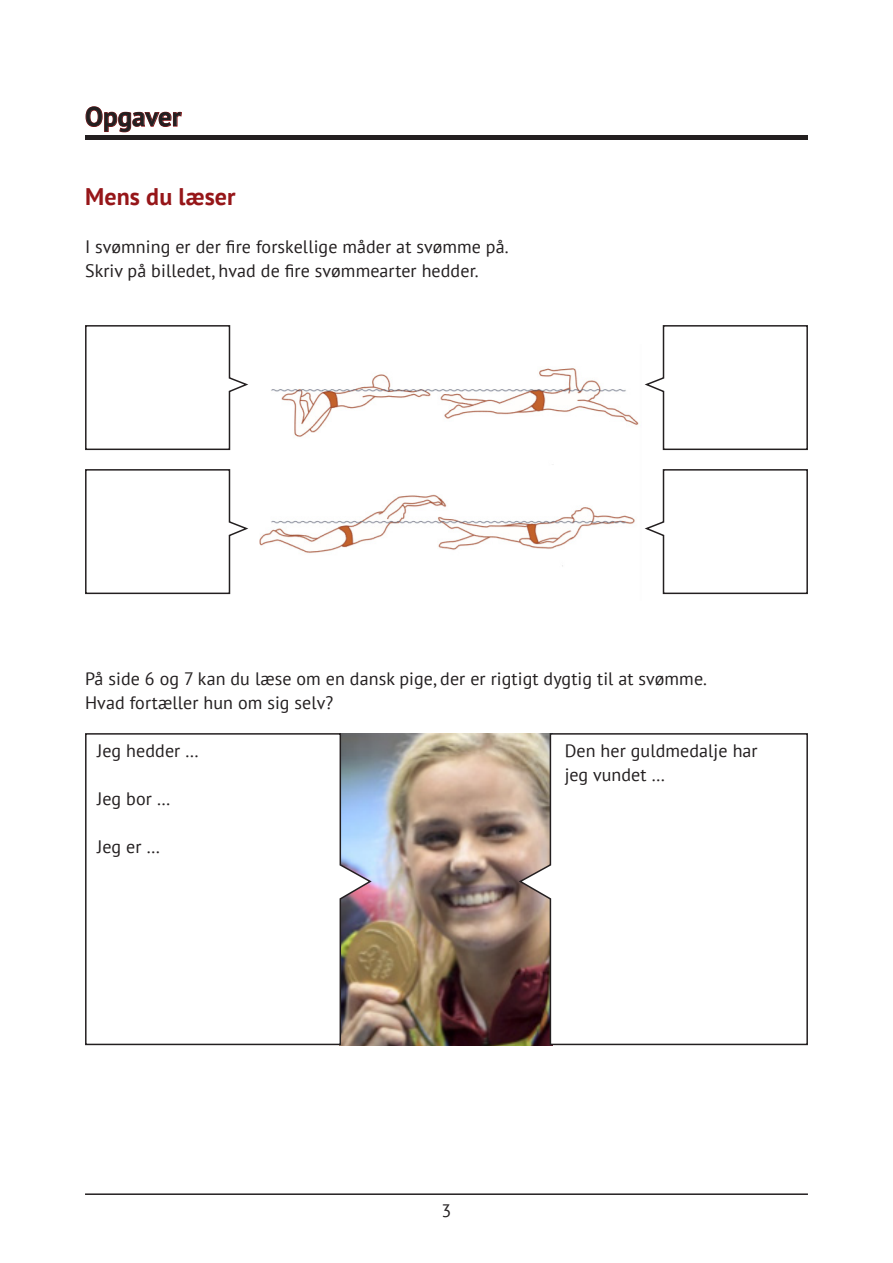
<style>
.page{position:relative;width:893px;height:1263px;background:#fff}
.page>*{position:absolute;margin:0;border:0;box-sizing:border-box;transform-origin:0 0}
.t1{font:700 27px "PT Sans";color:#231f20}
.Rubrik{font:700 24px "PT Sans";letter-spacing:.005em;color:#961619}
.Brødtekst{font:18px/24px "PT Sans";letter-spacing:.005em;color:#231f20}
</style>
<div class="page">
<hr style="left:85px;top:1193px;width:723px;height:2px;background:#231f20">
<hr style="left:85px;top:136px;width:723px;height:4px;background:#231f20">
<svg style="left:85px;top:106px;width:97px;height:27px"></svg>
<img style="left:373px;top:733px;width:144px;height:312px">
<svg style="left:85px;top:733px;width:288px;height:313px"></svg>
<svg style="left:517px;top:733px;width:291px;height:313px"></svg>
<img style="left:259px;top:368px;width:380px;height:199px">
<svg style="left:85px;top:325px;width:163px;height:126px"></svg>
<svg style="left:644px;top:325px;width:164px;height:126px"></svg>
<svg style="left:85px;top:469px;width:163px;height:126px"></svg>
<svg style="left:644px;top:469px;width:164px;height:126px"></svg>
<h1 class="t1" style="left:85px;top:99px;width:98px">Opgaver</h1>
<p class="Rubrik" style="left:85px;top:181px;width:152px">Mens du læser</p>
<p class="Brødtekst" style="left:85px;top:234px;width:425px">I svømning er der fire forskellige måder at svømme på.</p>
<p class="Brødtekst" style="left:85px;top:258px;width:395px">Skriv på billedet, hvad de fire svømmearter hedder.</p>
<p class="Brødtekst" style="left:85px;top:666px;width:623px">På side 6 og 7 kan du læse om en dansk pige, der er rigtigt dygtig til at svømme.</p>
<p class="Brødtekst" style="left:85px;top:690px;width:250px">Hvad fortæller hun om sig selv?</p>
<p class="Brødtekst" style="left:565px;top:738px;width:195px">Den her guldmedalje har jeg vundet …</p>
<p class="Brødtekst" style="left:97px;top:738px;width:103px">Jeg hedder …</p>
<p class="Brødtekst" style="left:97px;top:786px;width:75px">Jeg bor …</p>
<p class="Brødtekst" style="left:97px;top:834px;width:64px">Jeg er …</p>
<p class="Brødtekst" style="left:442px;top:1198px;width:11px">3</p>
</div>
